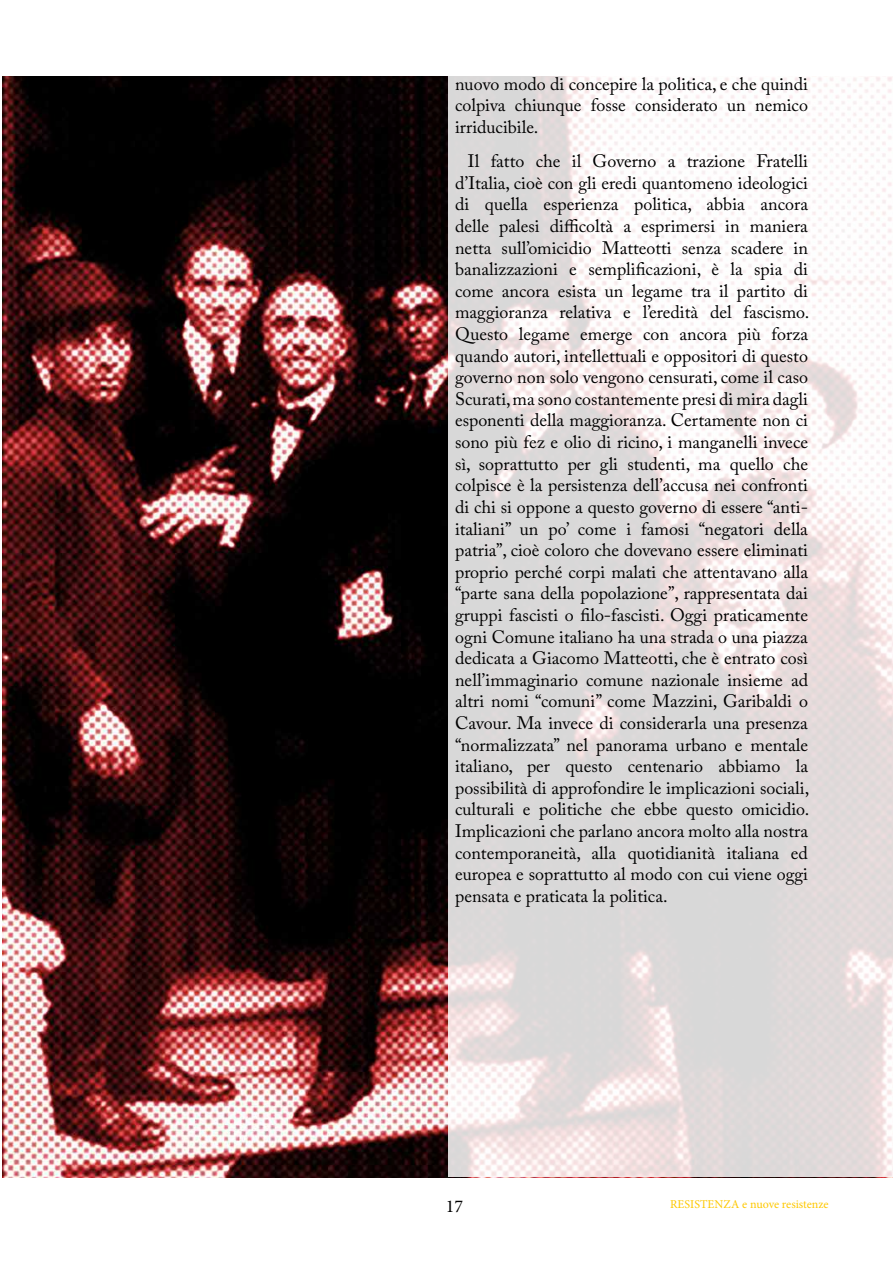
<style>
.page{position:relative;width:893px;height:1263px;background:#fff}
.page>*{position:absolute;margin:0;border:0;box-sizing:border-box;transform-origin:0 0}
.t1{font:18px/21.6px "Adobe Caslon Pro";color:#000;text-align:justify}
.t2{font:18px "Minion Pro";color:#000}
.t3{font:12px "Minion Pro";color:#fec800}
</style>
<div class="page">
<img style="left:2px;top:76px;width:891px;height:1102px">
<svg style="left:448px;top:76px;width:445px;height:1101px"></svg>
<p class="t1" style="left:455px;top:73px;width:354px">nuovo modo di concepire la politica, e che quindi colpiva chiunque fosse considerato un nemico irriducibile.</p>
<p class="t1" style="left:455px;top:150px;width:356px;text-indent:13px">Il fatto che il Governo a trazione Fratelli d’Italia, cioè con gli eredi quantomeno ideologici di quella esperienza politica, abbia ancora delle palesi difficoltà a esprimersi in maniera netta sull’omicidio Matteotti senza scadere in banalizzazioni e semplificazioni, è la spia di come ancora esista un legame tra il partito di maggioranza relativa e l’eredità del fascismo.<br>Questo legame emerge con ancora più forza quando autori, intellettuali e oppositori di questo governo non solo vengono censurati, come il caso Scurati, ma sono costantemente presi di mira dagli esponenti della maggioranza. Certamente non ci sono più fez e olio di ricino, i manganelli invece sì, soprattutto per gli studenti, ma quello che colpisce è la persistenza dell’accusa nei confronti di chi si oppone a questo governo di essere “anti&shy;italiani” un po’ come i famosi “negatori della patria”, cioè coloro che dovevano essere eliminati proprio perché corpi malati che attentavano alla “parte sana della popolazione”, rappresentata dai gruppi fascisti o filo-fascisti. Oggi praticamente ogni Comune italiano ha una strada o una piazza dedicata a Giacomo Matteotti, che è entrato così nell’immaginario comune nazionale insieme ad altri nomi “comuni” come Mazzini, Garibaldi o Cavour. Ma invece di considerarla una presenza “normalizzata” nel panorama urbano e mentale italiano, per questo centenario abbiamo la possibilità di approfondire le implicazioni sociali, culturali e politiche che ebbe questo omicidio.<br>Implicazioni che parlano ancora molto alla nostra contemporaneità, alla quotidianità italiana ed europea e soprattutto al modo con cui viene oggi pensata e praticata la politica.</p>
<p class="t2" style="left:446px;top:1194px;width:19px">17</p>
<p class="t3" style="left:670px;top:1196px;width:160px">RESISTENZA e nuove resistenze</p>
</div>
